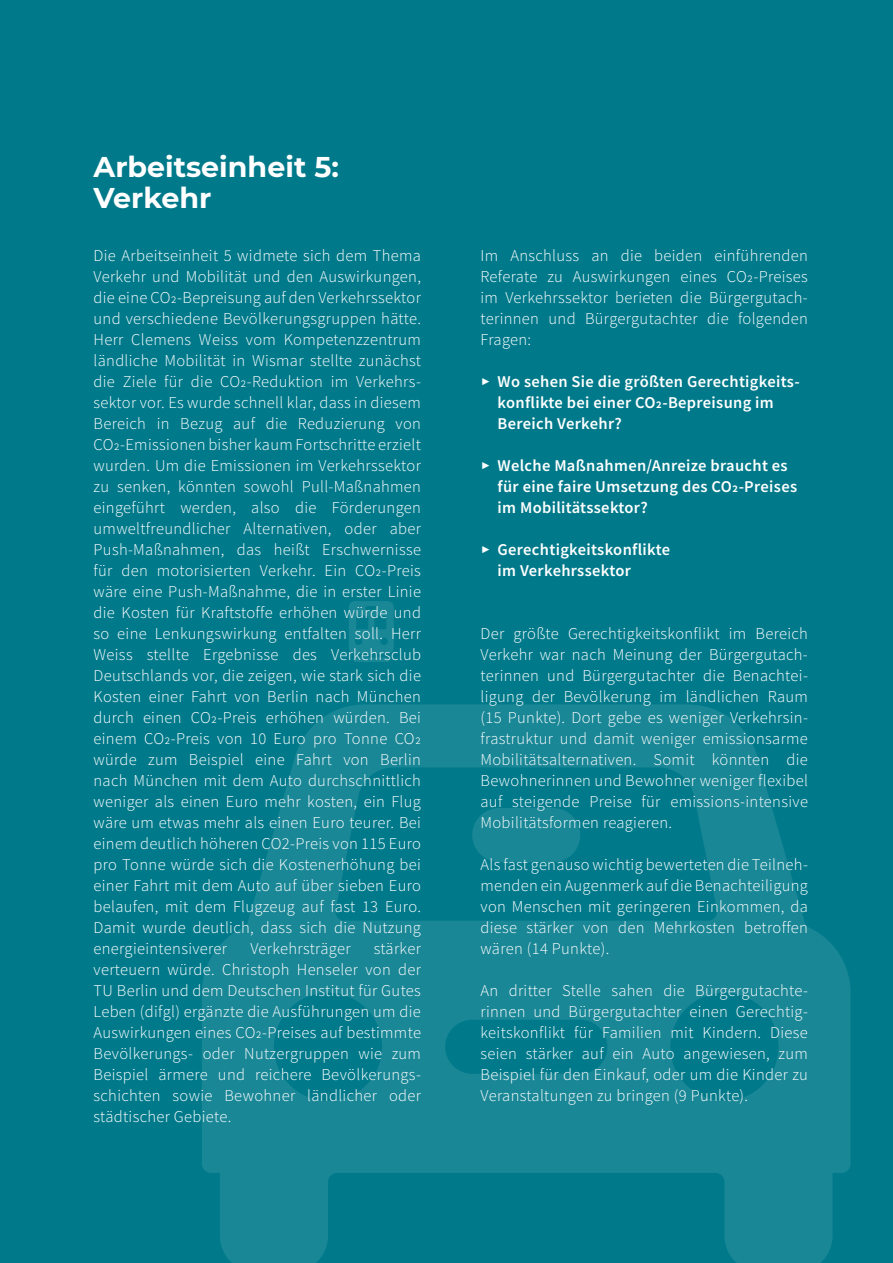
<style>
.page{position:relative;width:893px;height:1263px;background:#007a8b}
.page>*{position:absolute;margin:0;border:0;box-sizing:border-box;transform-origin:0 0}
.t1{font:700 28.5px/31.5px "Montserrat";color:#fff}
.t2{font:300 16.5px/21px "Source Sans Pro";letter-spacing:.02em;color:#fff;text-align:justify}
.t3{font:600 16.5px/21px "Source Sans Pro";letter-spacing:.02em;color:#fff}
.s1{font-family:"Montserrat";font-weight:400}
</style>
<div class="page">
<svg style="left:349px;top:601px;width:45px;height:53px"></svg>
<div style="left:353px;top:657px;width:36px;height:5px;background:#198796;border-radius:2px"></div>
<svg style="left:202px;top:704px;width:648px;height:559px;fill:#198796"></svg>
<div style="left:472px;top:808px;width:108px;height:54px;background:#198796;border-radius:27px"></div>
<h1 class="t1" style="left:94px;top:149px;width:247px">Arbeitseinheit 5:<br>Verkehr</h1>
<p class="t2" style="left:94px;top:245px;width:329px">Die Arbeitseinheit 5 widmete sich dem Thema Verkehr und Mobilität und den Auswirkungen, die eine CO2-Bepreisung auf den Verkehrssektor und verschiedene Bevölkerungsgruppen hätte.<br>Herr Clemens Weiss vom Kompetenzzentrum ländliche Mobilität in Wismar stellte zunächst die Ziele für die CO2-Reduktion im Verkehrs&shy;sektor vor. Es wurde schnell klar, dass in diesem Bereich in Bezug auf die Reduzierung von CO2-Emissionen bisher kaum Fortschritte erzielt wurden. Um die Emissionen im Verkehrssektor zu senken, könnten sowohl Pull-Maßnahmen eingeführt werden, also die Förderungen umweltfreundlicher Alternativen, oder aber Push-Maßnahmen, das heißt Erschwernisse für den motorisierten Verkehr. Ein CO2-Preis wäre eine Push-Maßnahme, die in erster Linie die Kosten für Kraftstoffe erhöhen würde und so eine Lenkungswirkung entfalten soll. Herr Weiss stellte Ergebnisse des Verkehrsclub Deutschlands vor, die zeigen, wie stark sich die Kosten einer Fahrt von Berlin nach München durch einen CO2-Preis erhöhen würden. Bei einem CO2-Preis von 10 Euro pro Tonne CO2 würde zum Beispiel eine Fahrt von Berlin nach München mit dem Auto durchschnittlich weniger als einen Euro mehr kosten, ein Flug wäre um etwas mehr als einen Euro teurer. Bei einem deutlich höheren CO2-Preis von 115 Euro pro Tonne würde sich die Kostenerhöhung bei einer Fahrt mit dem Auto auf über sieben Euro belaufen, mit dem Flugzeug auf fast 13 Euro.<br>Damit wurde deutlich, dass sich die Nutzung energieintensiverer</p>
<p class="t2" style="left:94px;top:938px;width:329px;text-indent:280px">stärker verteuern würde. Christoph Henseler von der TU Berlin und dem Deutschen Institut für Gutes Leben (difgl) ergänzte die Ausführungen um die Auswirkungen eines CO2-Preises auf bestimmte Bevölkerungs- oder Nutzergruppen wie zum Beispiel ärmere und reichere Bevölkerungs&shy;schichten sowie Bewohner ländlicher oder städtischer Gebiete.</p>
<p class="t2" style="left:250px;top:938px;width:102px">Verkehrsträger</p>
<p class="t2" style="left:480px;top:245px;width:329px">Im Anschluss an die beiden einführenden Referate zu Auswirkungen eines CO2-Preises im Verkehrssektor berieten die Bürgergutach&shy;terinnen und Bürgergutachter die folgenden Fragen:</p>
<p class="t3" style="left:497px;top:371px;width:304px;text-indent:-17px"><span class="s1">▶</span> Wo sehen Sie die größten Gerechtigkeits&shy;konflikte bei einer CO2-Bepreisung im<br>Bereich Verkehr?</p>
<p class="t3" style="left:497px;top:455px;width:301px;text-indent:-17px"><span class="s1">▶</span> Welche Maßnahmen/Anreize braucht es für eine faire Umsetzung des CO2-Preises im Mobilitätssektor?</p>
<p class="t3" style="left:497px;top:539px;width:174px;text-indent:-17px"><span class="s1">▶</span> Gerechtigkeitskonflikte im Verkehrssektor</p>
<p class="t2" style="left:480px;top:623px;width:329px">Der größte Gerechtigkeitskonflikt im Bereich Verkehr war nach Meinung der Bürgergutach&shy;terinnen und Bürgergutachter die Benachtei&shy;ligung der Bevölkerung im ländlichen Raum (15 Punkte). Dort gebe es weniger Verkehrsin&shy;frastruktur und damit weniger emissionsarme Mobilitätsalternativen. Somit könnten die Bewohnerinnen und Bewohner weniger flexibel auf steigende Preise für emissions-intensive Mobilitätsformen reagieren.</p>
<p class="t2" style="left:480px;top:854px;width:329px">Als fast genauso wichtig bewerteten die Teilneh&shy;menden ein Augenmerk auf die Benachteiligung von Menschen mit geringeren Einkommen, da diese stärker von den Mehrkosten betroffen wären (14 Punkte).</p>
<p class="t2" style="left:480px;top:980px;width:329px">An dritter Stelle sahen die Bürgergutachte&shy;rinnen und Bürgergutachter einen Gerechtig&shy;keitskonflikt für Familien mit Kindern. Diese seien stärker auf ein Auto angewiesen, zum Beispiel für den Einkauf, oder um die Kinder zu Veranstaltungen zu bringen (9 Punkte).</p>
</div>
